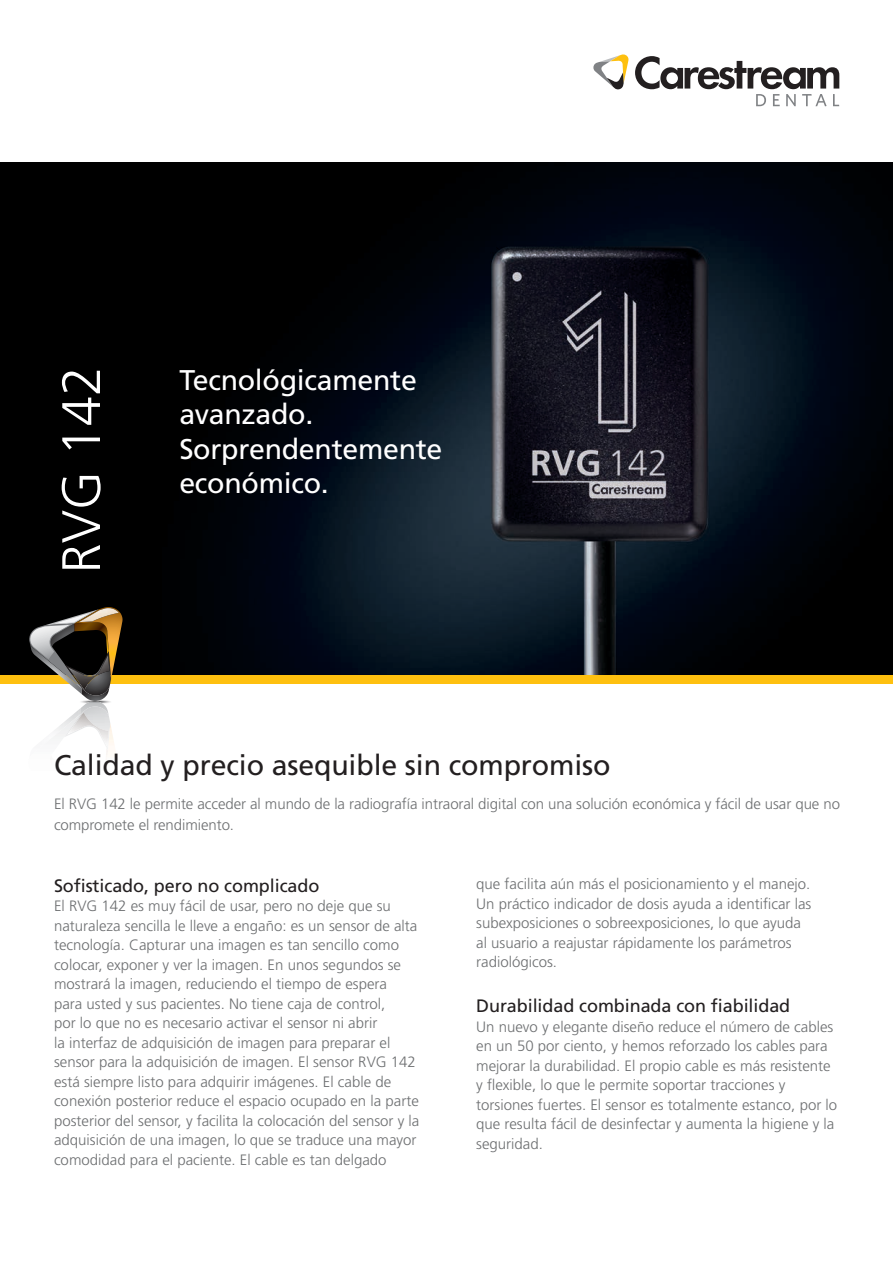
<style>
.page{position:relative;width:893px;height:1263px;background:#fff}
.page>*{position:absolute;margin:0;border:0;box-sizing:border-box;transform-origin:0 0}
.t1{font:300 54px "Frutiger LT Std";color:#fff}
.t2{font:28.5px/34.2px "Frutiger LT Std";letter-spacing:-.01em;color:#fff}
.t3{font:28.5px "Frutiger LT Std";letter-spacing:-.005em;color:#231f20}
.t4{font:18px "Frutiger LT Std";letter-spacing:-.005em;color:#231f20}
.t5{font:300 15px/19.5px "Frutiger LT Std";color:#6d6f71}
</style>
<div class="page">
<img style="left:149px;top:162px;width:744px;height:513px">
<div style="left:0;top:162px;width:149px;height:518px;background:#000"></div>
<div style="left:0;top:675px;width:893px;height:9px;background:#fec00f"></div>
<svg style="left:29px;top:607px;width:94px;height:94px"></svg>
<img style="left:79px;top:608px;width:40px;height:14px">
<img style="left:81px;top:701px;width:28px;height:14px">
<img style="left:81px;top:706px;width:27px;height:9px">
<img style="left:106px;top:723px;width:8px;height:34px">
<img style="left:98px;top:715px;width:11px;height:32px">
<svg style="left:52px;top:708px;width:46px;height:31px"></svg>
<svg style="left:635px;top:56px;width:204px;height:50px"></svg>
<svg style="left:593px;top:54px;width:36px;height:36px"></svg>
<h1 class="t1" style="left:51px;top:573px;width:209px;rotate:-90deg">RVG 142</h1>
<h2 class="t2" style="left:179px;top:363px;width:265px">Tecnológicamente avanzado.<br>Sorprendentemente económico.</h2>
<h2 class="t3" style="left:54px;top:748px;width:558px">Calidad y precio asequible sin compromiso</h2>
<p class="t5" style="left:54px;top:793px;width:787px;line-height:21px">El RVG 142 le permite acceder al mundo de la radiografía intraoral digital con una solución económica y fácil de usar que no compromete el rendimiento.</p>
<p class="t4" style="left:54px;top:875px;width:267px">Sofisticado, pero no complicado</p>
<p class="t5" style="left:54px;top:896px;width:367px">El RVG 142 es muy fácil de usar, pero no deje que su naturaleza sencilla le lleve a engaño: es un sensor de alta tecnología. Capturar una imagen es tan sencillo como colocar, exponer y ver la imagen. En unos segundos se mostrará la imagen, reduciendo el tiempo de espera<br>para usted y sus pacientes. No tiene caja de control,<br>por lo que no es necesario activar el sensor ni abrir<br>la interfaz de adquisición de imagen para preparar el sensor para la adquisición de imagen. El sensor RVG 142 está siempre listo para adquirir imágenes. El cable de conexión posterior reduce el espacio ocupado en la parte posterior del sensor, y facilita la colocación del sensor y la adquisición de una imagen, lo que se traduce una mayor comodidad para el paciente. El cable es tan delgado</p>
<p class="t5" style="left:476px;top:875px;width:337px">que facilita aún más el posicionamiento y el manejo.<br>Un práctico indicador de dosis ayuda a identificar las subexposiciones o sobreexposiciones, lo que ayuda al usuario a reajustar rápidamente los parámetros radiológicos.</p>
<p class="t4" style="left:476px;top:995px;width:315px">Durabilidad combinada con fiabilidad</p>
<p class="t5" style="left:476px;top:1017px;width:362px">Un nuevo y elegante diseño reduce el número de cables en un 50 por ciento, y hemos reforzado los cables para mejorar la durabilidad. El propio cable es más resistente y flexible, lo que le permite soportar tracciones y torsiones fuertes. El sensor es totalmente estanco, por lo que resulta fácil de desinfectar y aumenta la higiene y la seguridad.</p>
</div>
